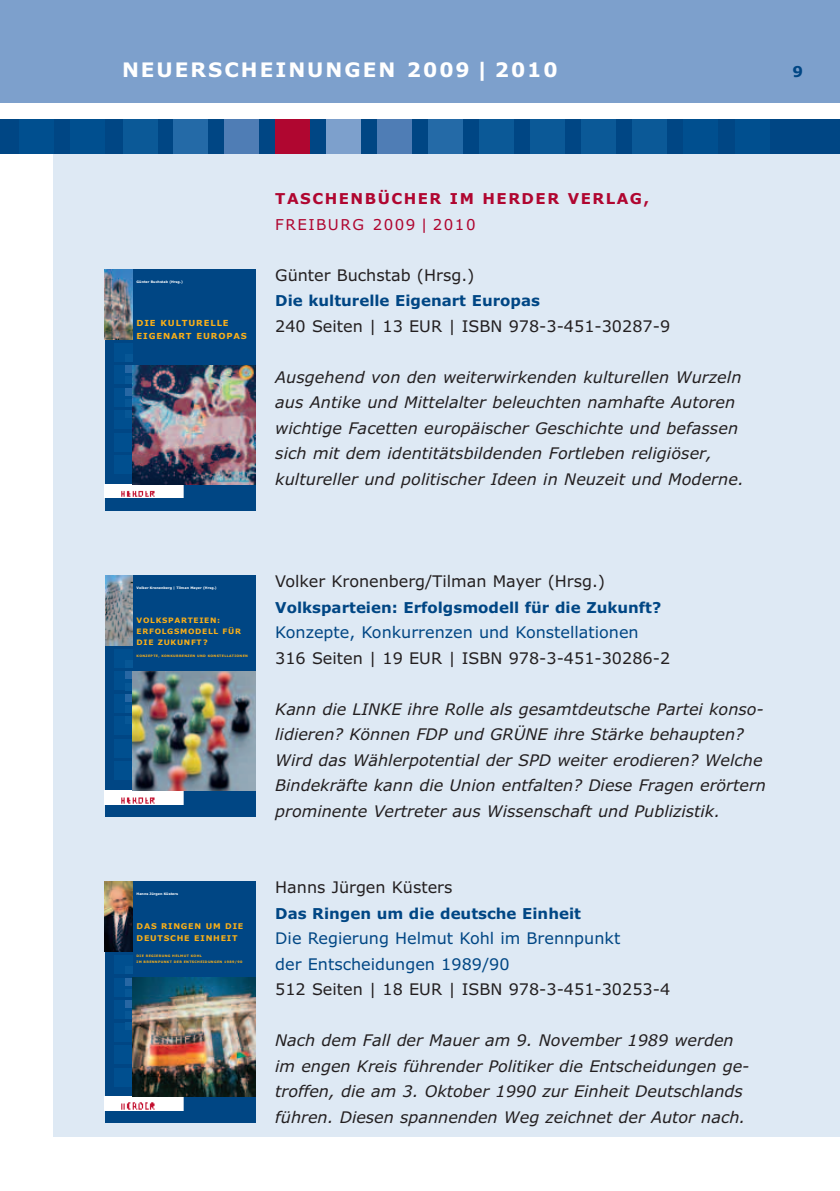
<style>
.page{position:relative;width:840px;height:1191px;background:#fff}
.page>*{position:absolute;margin:0;border:0;box-sizing:border-box;transform-origin:0 0}
.t1{font:700 20px "Verdana";letter-spacing:.1em;color:#fff}
.t2{font:italic 16px/25.6px "Verdana";color:#231f20}
.t3{font:16px "Verdana";color:#231f20}
.t4{font:16px/25.6px "Verdana";color:#004684}
.t5{font:700 15px "Verdana";color:#004684}
.t6{font:700 15px "Verdana";letter-spacing:.1em;color:#b00630}
.t7{font:15px "Verdana";letter-spacing:.1em;color:#b00630}
.t8{font:8.4px/13.2px "Verdana Bold+EOZSQT";letter-spacing:.1em;color:#faaf18}
.t9{font:8px/11.2px "Verdana Bold+JARZVI";letter-spacing:.095em;color:#faaf18}
.t10{font:7.4px/11.2px "Verdana Bold+YURYDQ";letter-spacing:.09em;color:#faaf18}
.t11{font:3.2px/5.6px "Verdana Bold+JARZVI";letter-spacing:.095em;color:#faaf18}
.t12{font:3.2px "Verdana Bold+YURYDQ";letter-spacing:.095em;color:#faaf18}
.t13{font:3.2px "Verdana Bold+YURYDQ";color:#fff}
.t14{font:3.2px "Verdana Bold+EOZSQT";color:#fff}
.t15{font:3.2px "Verdana Bold+JARZVI";color:#fff}
</style>
<div class="page">
<div style="left:0;top:0;width:839px;height:102px;background:#7da0cc"></div>
<div style="left:54px;top:145px;width:785px;height:992px;background:#dee9f4"></div>
<div style="left:0;top:119px;width:839px;height:34px;background:#004684"></div>
<div style="left:20px;top:119px;width:34px;height:34px;background:#004f8f"></div>
<div style="left:71px;top:119px;width:34px;height:34px;background:#004f8f"></div>
<div style="left:123px;top:119px;width:34px;height:34px;background:#0b5997"></div>
<div style="left:173px;top:119px;width:34px;height:34px;background:#246aa7"></div>
<div style="left:224px;top:119px;width:34px;height:34px;background:#4f7db5"></div>
<div style="left:275px;top:119px;width:34px;height:34px;background:#b00630"></div>
<div style="left:326px;top:119px;width:34px;height:34px;background:#7da0cc"></div>
<div style="left:377px;top:119px;width:34px;height:34px;background:#4f7db5"></div>
<div style="left:428px;top:119px;width:34px;height:34px;background:#246aa7"></div>
<div style="left:479px;top:119px;width:34px;height:34px;background:#0b5997"></div>
<div style="left:530px;top:119px;width:34px;height:34px;background:#0b5997"></div>
<div style="left:581px;top:119px;width:34px;height:34px;background:#0b5997"></div>
<div style="left:632px;top:119px;width:34px;height:34px;background:#0b5997"></div>
<div style="left:683px;top:119px;width:34px;height:34px;background:#004f8f"></div>
<div style="left:734px;top:119px;width:34px;height:34px;background:#004f8f"></div>
<div style="left:105px;top:269px;width:150px;height:96px;background:#004684"></div>
<div style="left:105px;top:484px;width:150px;height:26px;background:#004684"></div>
<div style="left:105px;top:339px;width:28px;height:145px;background:#004684"></div>
<div style="left:114px;top:343px;width:19px;height:18px;background:#004f8f"></div>
<div style="left:114px;top:365px;width:19px;height:19px;background:#004f8f"></div>
<div style="left:114px;top:388px;width:19px;height:18px;background:#004f8f"></div>
<div style="left:114px;top:410px;width:19px;height:19px;background:#004f8f"></div>
<div style="left:114px;top:433px;width:19px;height:18px;background:#004f8f"></div>
<div style="left:114px;top:455px;width:19px;height:19px;background:#004f8f"></div>
<div style="left:125px;top:354px;width:8px;height:7px;background:#075796"></div>
<div style="left:125px;top:365px;width:8px;height:8px;background:#2767a4"></div>
<div style="left:125px;top:376px;width:8px;height:8px;background:#075796"></div>
<div style="left:125px;top:399px;width:8px;height:7px;background:#075796"></div>
<div style="left:125px;top:410px;width:8px;height:8px;background:#075796"></div>
<div style="left:125px;top:388px;width:8px;height:7px;background:#2767a4"></div>
<img style="left:157px;top:484px;width:53px;height:14px">
<img style="left:105px;top:484px;width:52px;height:14px">
<img style="left:133px;top:365px;width:122px;height:119px">
<img style="left:105px;top:269px;width:28px;height:70px">
<div style="left:105px;top:882px;width:150px;height:95px;background:#004684"></div>
<div style="left:105px;top:1096px;width:150px;height:27px;background:#004684"></div>
<div style="left:105px;top:951px;width:28px;height:145px;background:#004684"></div>
<div style="left:114px;top:955px;width:19px;height:19px;background:#004f8f"></div>
<div style="left:114px;top:977px;width:19px;height:19px;background:#004f8f"></div>
<div style="left:114px;top:1000px;width:19px;height:19px;background:#004f8f"></div>
<div style="left:114px;top:1022px;width:19px;height:19px;background:#004f8f"></div>
<div style="left:114px;top:1045px;width:19px;height:19px;background:#004f8f"></div>
<div style="left:114px;top:1067px;width:19px;height:19px;background:#004f8f"></div>
<div style="left:125px;top:966px;width:8px;height:8px;background:#075796"></div>
<div style="left:125px;top:977px;width:8px;height:8px;background:#2767a4"></div>
<div style="left:125px;top:989px;width:8px;height:7px;background:#075796"></div>
<div style="left:125px;top:1011px;width:8px;height:8px;background:#075796"></div>
<div style="left:125px;top:1022px;width:8px;height:8px;background:#075796"></div>
<div style="left:125px;top:1000px;width:8px;height:7px;background:#2767a4"></div>
<img style="left:105px;top:1096px;width:105px;height:14px">
<img style="left:105px;top:1097px;width:52px;height:13px">
<img style="left:133px;top:977px;width:122px;height:119px">
<img style="left:105px;top:882px;width:28px;height:69px">
<div style="left:105px;top:575px;width:150px;height:96px;background:#004684"></div>
<div style="left:105px;top:790px;width:150px;height:26px;background:#004684"></div>
<div style="left:105px;top:645px;width:28px;height:145px;background:#004684"></div>
<div style="left:114px;top:649px;width:19px;height:19px;background:#004f8f"></div>
<div style="left:114px;top:671px;width:19px;height:19px;background:#004f8f"></div>
<div style="left:114px;top:694px;width:19px;height:18px;background:#004f8f"></div>
<div style="left:114px;top:716px;width:19px;height:19px;background:#004f8f"></div>
<div style="left:114px;top:739px;width:19px;height:18px;background:#004f8f"></div>
<div style="left:114px;top:761px;width:19px;height:19px;background:#004f8f"></div>
<div style="left:125px;top:660px;width:8px;height:8px;background:#075796"></div>
<div style="left:125px;top:671px;width:8px;height:8px;background:#2767a4"></div>
<div style="left:125px;top:683px;width:8px;height:7px;background:#075796"></div>
<div style="left:125px;top:705px;width:8px;height:7px;background:#075796"></div>
<div style="left:125px;top:716px;width:8px;height:8px;background:#075796"></div>
<div style="left:125px;top:694px;width:8px;height:7px;background:#2767a4"></div>
<img style="left:157px;top:790px;width:53px;height:14px">
<img style="left:105px;top:790px;width:52px;height:14px">
<img style="left:133px;top:671px;width:122px;height:119px">
<img style="left:105px;top:575px;width:28px;height:70px">
<p class="t1" style="left:122px;top:58px;width:437px">NEUERSCHEINUNGEN 2009 | 2010</p>
<p class="t5" style="left:792px;top:63px;width:12px">9</p>
<p class="t14" style="left:136px;top:280px;width:48px">Günter Buchstab (Hrsg.)</p>
<p class="t8" style="left:136px;top:316px;width:112px">DIE KULTURELLE<br>EIGENART EUROPAS</p>
<p class="t6" style="left:275px;top:190px;width:375px">TASCHENBÜCHER IM HERDER VERLAG,</p>
<p class="t7" style="left:275px;top:216px;width:202px">FREIBURG 2009 | 2010</p>
<p class="t3" style="left:275px;top:266px;width:201px">Günter Buchstab (Hrsg.)</p>
<p class="t5" style="left:275px;top:292px;width:266px">Die kulturelle Eigenart Europas</p>
<p class="t3" style="left:275px;top:317px;width:396px">240 Seiten | 13 EUR | ISBN 978-3-451-30287-9</p>
<p class="t2" style="left:275px;top:364px;width:470px">Ausgehend von den weiterwirkenden kulturellen Wurzeln aus Antike und Mittelalter beleuchten namhafte Autoren wichtige Facetten europäischer Geschichte und befassen sich mit dem identitätsbildenden Fortleben religiöser, kultureller und politischer Ideen in Neuzeit und Moderne.</p>
<p class="t13" style="left:136px;top:586px;width:82px">Volker Kronenberg | Tilman Mayer (Hrsg.)</p>
<p class="t10" style="left:136px;top:615px;width:106px">VOLKSPARTEIEN:<br>ERFOLGSMODELL FÜR<br>DIE ZUKUNFT?</p>
<p class="t12" style="left:136px;top:653px;width:113px">KONZEPTE, KONKURRENZEN UND KONSTELLATIONEN</p>
<p class="t15" style="left:136px;top:892px;width:43px">Hanns Jürgen Küsters</p>
<p class="t9" style="left:136px;top:921px;width:108px">DAS RINGEN UM DIE<br>DEUTSCHE EINHEIT</p>
<p class="t11" style="left:136px;top:953px;width:107px">DIE REGIERUNG HELMUT KOHL<br>IM BRENNPUNKT DER ENTSCHEIDUNGEN 1989/90</p>
<p class="t3" style="left:275px;top:572px;width:331px">Volker Kronenberg/Tilman Mayer (Hrsg.)</p>
<p class="t5" style="left:275px;top:598px;width:387px">Volksparteien: Erfolgsmodell für die Zukunft?</p>
<p class="t4" style="left:275px;top:619px;width:365px">Konzepte, Konkurrenzen und Konstellationen</p>
<p class="t3" style="left:275px;top:648px;width:396px">316 Seiten | 19 EUR | ISBN 978-3-451-30286-2</p>
<p class="t2" style="left:275px;top:696px;width:492px">Kann die LINKE ihre Rolle als gesamtdeutsche Partei konso&shy;lidieren? Können FDP und GRÜNE ihre Stärke behaupten?<br>Wird das Wählerpotential der SPD weiter erodieren? Welche Bindekräfte kann die Union entfalten? Diese Fragen erörtern prominente Vertreter aus Wissenschaft und Publizistik.</p>
<p class="t3" style="left:275px;top:878px;width:179px">Hanns Jürgen Küsters</p>
<p class="t5" style="left:275px;top:904px;width:307px">Das Ringen um die deutsche Einheit</p>
<p class="t4" style="left:275px;top:926px;width:346px">Die Regierung Helmut Kohl im Brennpunkt der Entscheidungen 1989/90</p>
<p class="t3" style="left:275px;top:980px;width:396px">512 Seiten | 18 EUR | ISBN 978-3-451-30253-4</p>
<p class="t2" style="left:275px;top:1028px;width:475px">Nach dem Fall der Mauer am 9. November 1989 werden im engen Kreis führender Politiker die Entscheidungen ge&shy;troffen, die am 3. Oktober 1990 zur Einheit Deutschlands führen. Diesen spannenden Weg zeichnet der Autor nach.</p>
</div>
